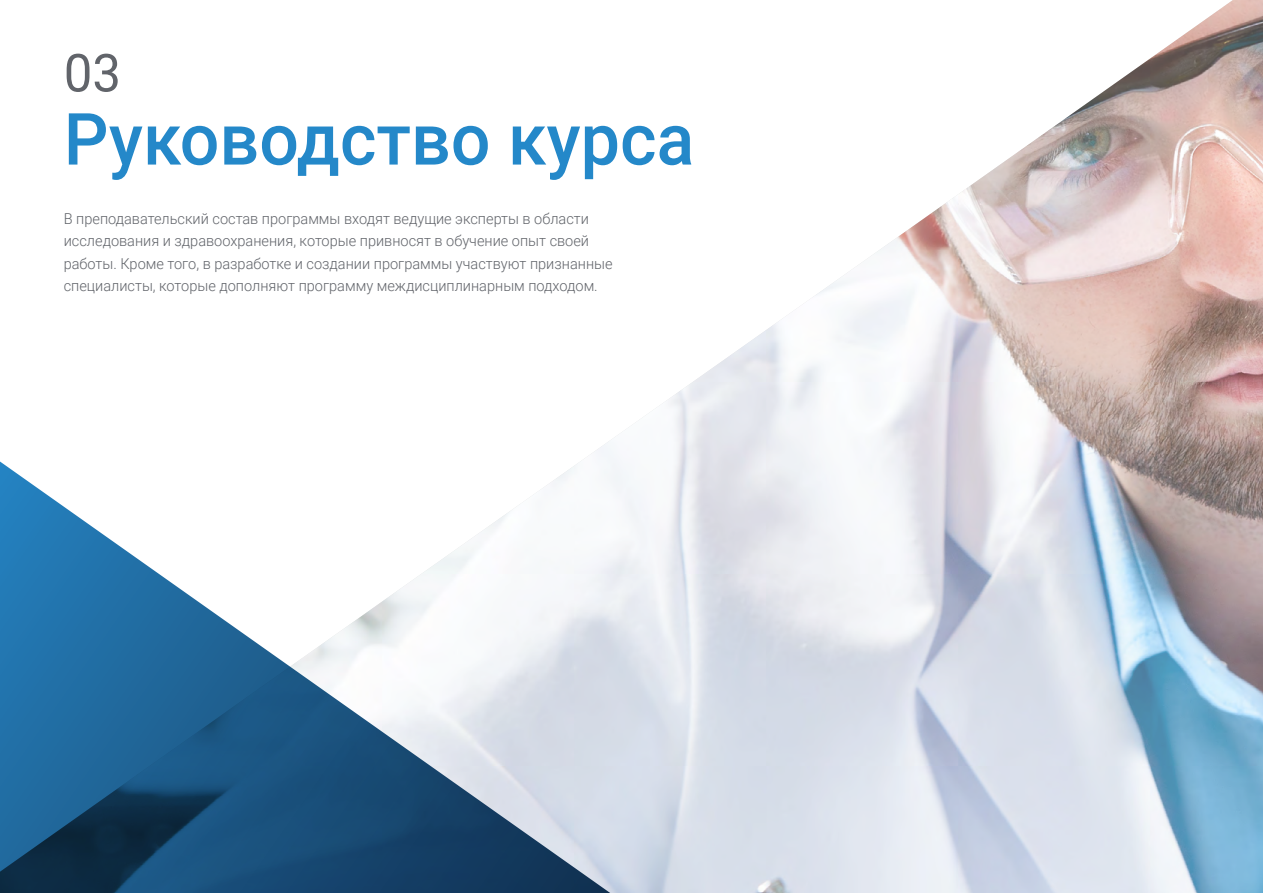
<style>
.page{position:relative;width:1263px;height:893px;background:#fff}
.page>*{position:absolute;margin:0;border:0;box-sizing:border-box;transform-origin:0 0}
.t1{font:500 72px "Roboto";color:#2488c9}
.t2{font:52.5px "Roboto";color:#61646a}
.t3{font:300 15px/22.5px "Roboto";color:#61646a}
</style>
<div class="page">
<img style="left:603px;top:0;width:660px;height:893px">
<svg style="left:0;top:446px;width:640px;height:447px"></svg>
<h2 class="t2" style="left:64px;top:36px;width:59px">03</h2>
<h1 class="t1" style="left:64px;top:89px;width:632px">Руководство курса</h1>
<p class="t3" style="left:64px;top:207px;width:550px">В преподавательский состав программы входят ведущие эксперты в области исследования и здравоохранения, которые привносят в обучение опыт своей работы. Кроме того, в разработке и создании программы участвуют признанные специалисты, которые дополняют программу междисциплинарным подходом.</p>
</div>
